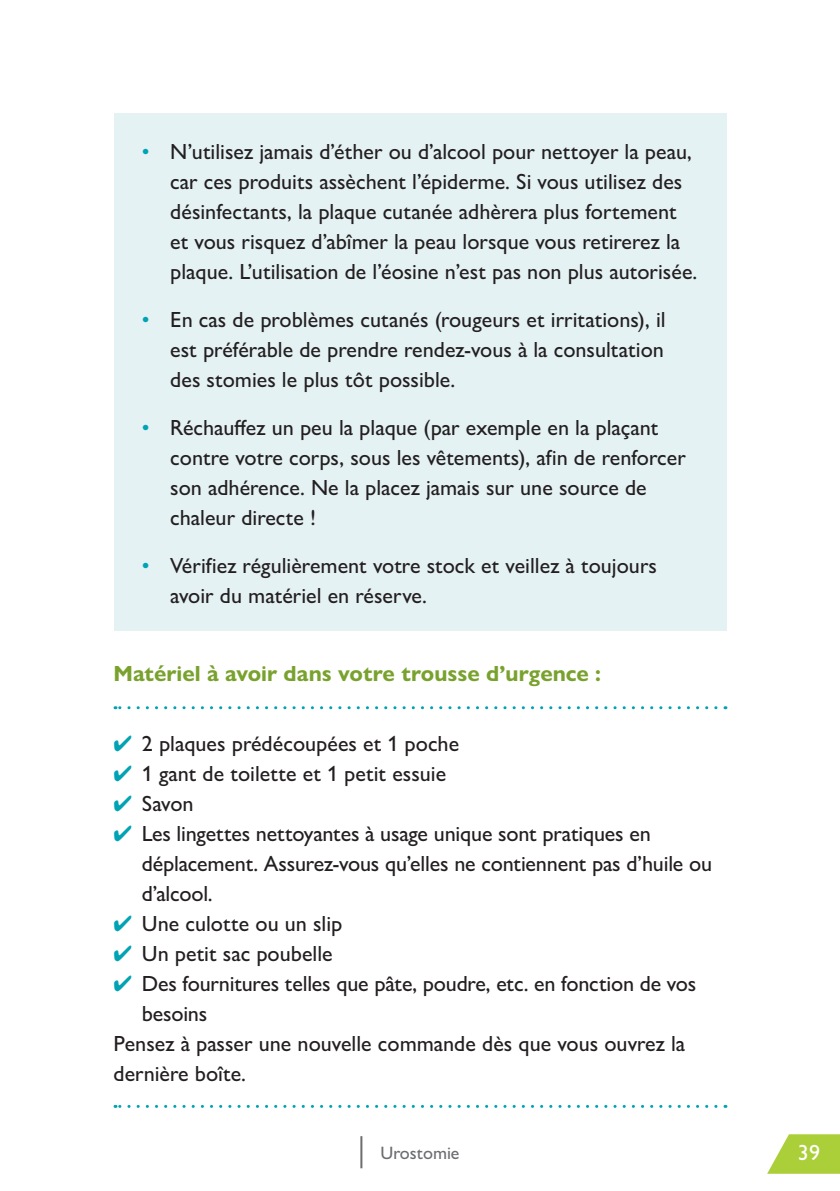
<style>
.page{position:relative;width:840px;height:1191px;background:#fff}
.page>*{position:absolute;margin:0;border:0;box-sizing:border-box;transform-origin:0 0}
.t1{font:500 22px/30px "Gill Sans Nova";color:#231f20}
.t2{font:700 22px "Gill Sans Nova";color:#78a22d}
.t3{font:500 22px "Gill Sans Nova";color:#fff}
.t4{font:500 18px "Gill Sans Nova";color:#6c6d70}
.s1{color:#00a3b4}
</style>
<div class="page">
<hr style="left:360px;top:1136px;width:2px;height:32px;background:#6c6d70">
<svg style="left:767px;top:1134px;width:72px;height:39px"></svg>
<div style="left:113px;top:113px;width:613px;height:518px;background:#e5f2f4"></div>
<svg style="left:115px;top:706px;width:600px;height:3px"></svg>
<svg style="left:115px;top:1104px;width:600px;height:3px"></svg>
<p class="t1" style="left:170px;top:136px;width:528px;text-indent:-28px"><span class="s1">•</span> N’utilisez jamais d’éther ou d’alcool pour nettoyer la peau, car ces produits assèchent l’épiderme. Si vous utilisez des désinfectants, la plaque cutanée adhèrera plus fortement et vous risquez d’abîmer la peau lorsque vous retirerez la plaque. L’utilisation de l’éosine n’est pas non plus autorisée.</p>
<p class="t1" style="left:170px;top:304px;width:496px;text-align:justify;text-indent:-28px"><span class="s1">•</span> En cas de problèmes cutanés (rougeurs et irritations), il est préférable de prendre rendez-vous à la consultation des stomies le plus tôt possible.</p>
<p class="t1" style="left:170px;top:412px;width:517px;text-indent:-28px"><span class="s1">•</span> Réchauffez un peu la plaque (par exemple en la plaçant contre votre corps, sous les vêtements), afin de renforcer son adhérence. Ne la placez jamais sur une source de chaleur directe !</p>
<p class="t1" style="left:170px;top:550px;width:488px;text-indent:-28px"><span class="s1">•</span> Vérifiez régulièrement votre stock et veillez à toujours avoir du matériel en réserve.</p>
<p class="t2" style="left:113px;top:660px;width:489px">Matériel à avoir dans votre trousse d’urgence :</p>
<p class="t1" style="left:113px;top:728px;width:347px"><span class="s1">✔</span> 2 plaques prédécoupées et 1 poche</p>
<p class="t1" style="left:113px;top:758px;width:334px"><span class="s1">✔</span> 1 gant de toilette et 1 petit essuie</p>
<p class="t1" style="left:113px;top:788px;width:82px"><span class="s1">✔</span> Savon</p>
<p class="t1" style="left:142px;top:818px;width:571px;text-indent:-28px"><span class="s1">✔</span> Les lingettes nettoyantes à usage unique sont pratiques en déplacement. Assurez-vous qu’elles ne contiennent pas d’huile ou d’alcool.</p>
<p class="t1" style="left:113px;top:908px;width:230px"><span class="s1">✔</span> Une culotte ou un slip</p>
<p class="t1" style="left:113px;top:938px;width:221px"><span class="s1">✔</span> Un petit sac poubelle</p>
<p class="t1" style="left:113px;top:968px;width:584px"><span class="s1">✔</span> Des fournitures telles que pâte, poudre, etc. en fonction de vos</p>
<p class="t1" style="left:142px;top:998px;width:67px">besoins</p>
<p class="t1" style="left:113px;top:1028px;width:573px">Pensez à passer une nouvelle commande dès que vous ouvrez la</p>
<p class="t1" style="left:113px;top:1058px;width:134px">dernière boîte.</p>
<p class="t4" style="left:380px;top:1141px;width:81px">Urostomie</p>
<p class="t3" style="left:797px;top:1138px;width:23px">39</p>
</div>
